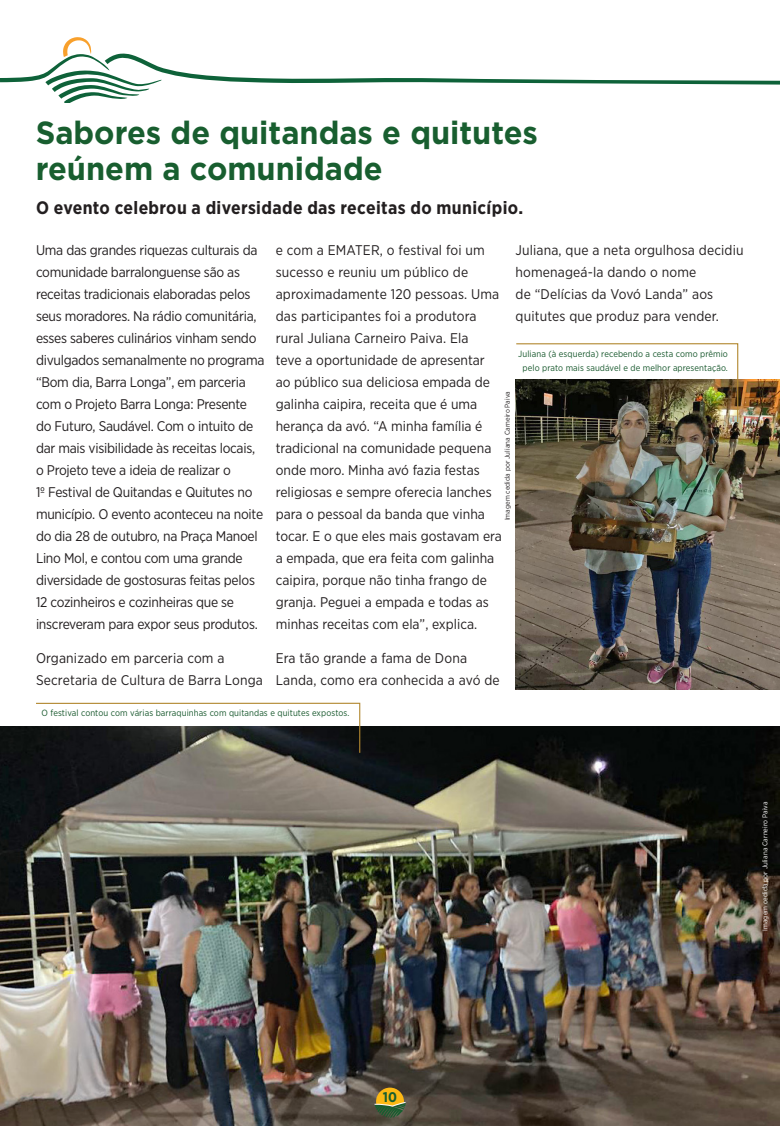
<style>
.page{position:relative;width:780px;height:1126px;background:#fff}
.page>*{position:absolute;margin:0;border:0;box-sizing:border-box;transform-origin:0 0}
.t1{font:700 32px/36px "Gotham";color:#185e2f;scale:.96 1}
.Intertitulo{font:700 18px "Gotham Narrow";letter-spacing:.02em;color:#231f20}
.t2{font:14px/22px "Gotham Narrow";letter-spacing:-.01em;color:#231f20}
.t3{font:14px/22px "Gotham Narrow";letter-spacing:.01em;color:#231f20}
.t4{font:700 14px "Gotham Narrow";color:#185e2f}
.t5{font:9px/13.6px "Gotham Narrow";letter-spacing:.01em;color:#19592e;text-align:center}
.t6{font:7px "Gotham Narrow";letter-spacing:.01em;color:#231f20}
.t7{font:7px "Gotham Narrow";letter-spacing:.01em;color:#fff}
</style>
<div class="page">
<img style="left:0;top:726px;width:780px;height:399px">
<img style="left:516px;top:379px;width:264px;height:310px">
<img style="left:515px;top:343px;width:223px;height:80px">
<svg style="left:35px;top:702px;width:326px;height:52px"></svg>
<svg style="left:0;top:37px;width:780px;height:65px"></svg>
<svg style="left:374px;top:1087px;width:32px;height:30px"></svg>
<p class="t1" style="left:36px;top:114px;width:524px">Sabores de quitandas e quitutes reúnem a comunidade</p>
<p class="Intertitulo" style="left:36px;top:196px;width:488px">O evento celebrou a diversidade das receitas do município.</p>
<p class="t2" style="left:276px;top:239px;width:228px">e com a EMATER, o festival foi um sucesso e reuniu um público de aproximadamente 120 pessoas. Uma das participantes foi a produtora rural Juliana Carneiro Paiva. Ela<br>teve a oportunidade de apresentar ao público sua deliciosa empada de galinha caipira, receita que é uma herança da avó. “A minha família é tradicional na comunidade pequena onde moro. Minha avó fazia festas religiosas e sempre oferecia lanches para o pessoal da banda que vinha tocar. E o que eles mais gostavam era a empada, que era feita com galinha caipira, porque não tinha frango de granja. Peguei a empada e todas as minhas receitas com ela”, explica.</p>
<p class="t3" style="left:276px;top:646px;width:225px">Era tão grande a fama de Dona<br>Landa, como era conhecida a avó de</p>
<p class="t2" style="left:36px;top:239px;width:230px">Uma das grandes riquezas culturais da comunidade barralonguense são as receitas tradicionais elaboradas pelos seus moradores. Na rádio comunitária, esses saberes culinários vinham sendo divulgados semanalmente no programa “Bom dia, Barra Longa”, em parceria com o Projeto Barra Longa: Presente do Futuro, Saudável. Com o intuito de dar mais visibilidade às receitas locais, o Projeto teve a ideia de realizar o<br>1º Festival de Quitandas e Quitutes no município. O evento aconteceu na noite do dia 28 de outubro, na Praça Manoel Lino Mol, e contou com uma grande diversidade de gostosuras feitas pelos 12 cozinheiros e cozinheiras que se inscreveram para expor seus produtos.</p>
<p class="t3" style="left:36px;top:646px;width:228px">Organizado em parceria com a<br>Secretaria de Cultura de Barra Longa</p>
<p class="t3" style="left:515px;top:239px;width:229px">Juliana, que a neta orgulhosa decidiu homenageá-la dando o nome<br>de “Delícias da Vovó Landa” aos quitutes que produz para vender.</p>
<p class="t5" style="left:518px;top:347px;width:211px">Juliana (à esquerda) recebendo a cesta como prêmio pelo prato mais saudável e de melhor apresentação.</p>
<p class="t6" style="left:503px;top:520px;width:131px;rotate:-90deg">Imagem cedida por Juliana Carneiro Paiva</p>
<p class="t5" style="left:42px;top:706px;width:309px">O festival contou com várias barraquinhas com quitandas e quitutes expostos.</p>
<p class="t7" style="left:760px;top:930px;width:131px;rotate:-90deg">Imagem cedida por Juliana Carneiro Paiva</p>
<p class="t4" style="left:383px;top:1088px;width:16px">10</p>
</div>
